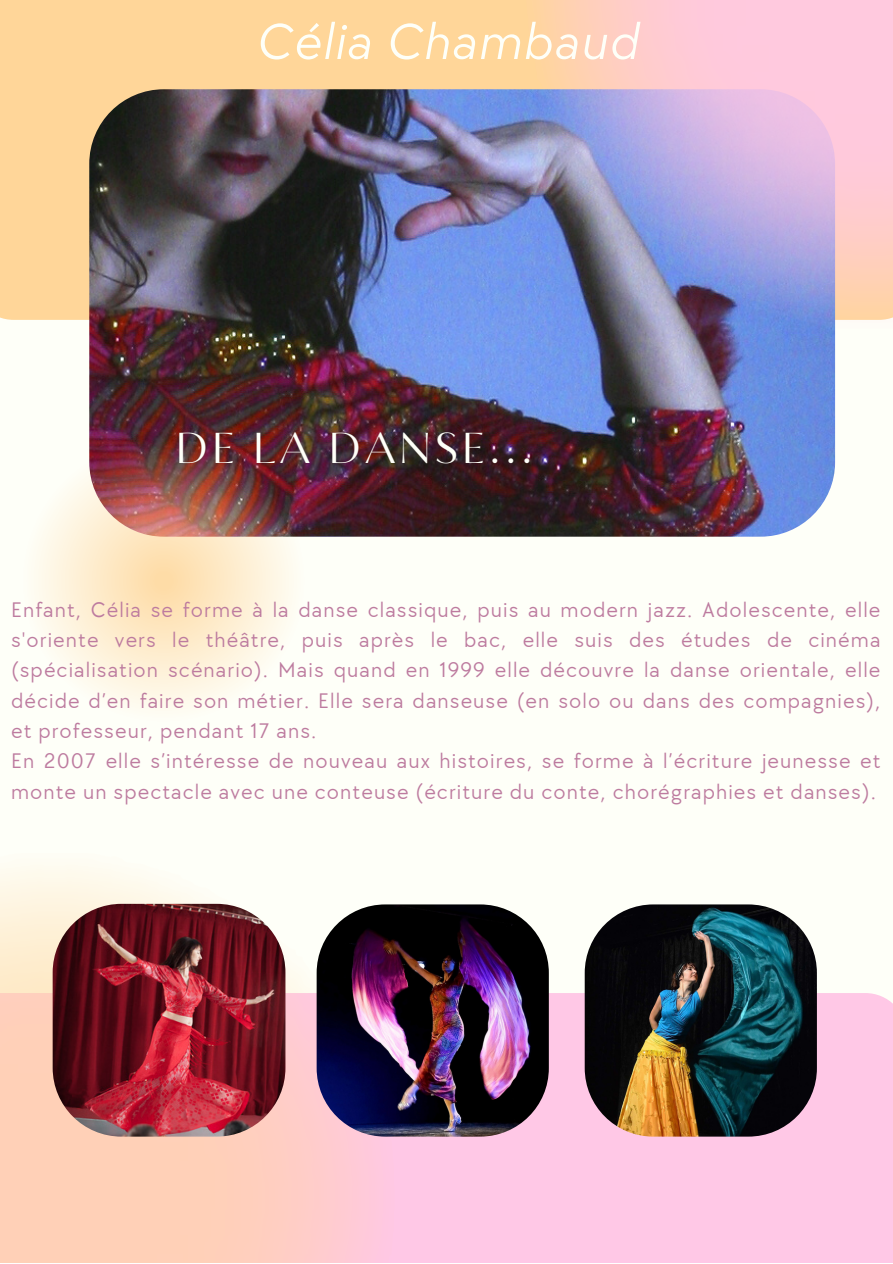
<style>
.page{position:relative;width:893px;height:1264px;background:#fff}
.page>*{position:absolute;margin:0;border:0;box-sizing:border-box;transform-origin:0 0}
.t1{font:italic 52.5px "TT Chocolates";letter-spacing:.025em;color:#fefff8}
.t2{font:43.2px "Circe Contrast";letter-spacing:.1em;color:#fefff8}
.t3{font:21.75px/30.3px "TT Chocolates";letter-spacing:.05em;color:#bd7b9f;text-align:justify}
</style>
<div class="page">
<div style="left:0;top:0;width:892px;height:1262px;background:#fefff8"></div>
<div style="left:0;top:993px;width:892px;height:269px;background:#ffc8e6"></div>
<div style="left:0;top:0;width:521px;height:320px;background:#ffd699"></div>
<img style="left:89px;top:89px;width:746px;height:447px;border-radius:75px">
<svg style="left:521px;top:0;width:371px;height:334px;background:#c1aece"></svg>
<svg style="left:0;top:870px;width:400px;height:392px"></svg>
<img style="left:9px;top:426px;width:307px;height:307px;border-radius:50%">
<img style="left:316px;top:904px;width:233px;height:232px;border-radius:69px">
<img style="left:53px;top:903px;width:232px;height:233px;border-radius:69px">
<img style="left:584px;top:904px;width:232px;height:232px;border-radius:69px">
<p class="t1" style="left:255px;top:12px;width:384px">Célia Chambaud</p>
<p class="t2" style="left:176px;top:423px;width:358px">DE LA DANSE...</p>
<p class="t3" style="left:11px;top:595px;width:870px">Enfant, Célia se forme à la danse classique, puis au modern jazz. Adolescente, elle s'oriente vers le théâtre, puis après le bac, elle suis des études de cinéma (spécialisation scénario). Mais quand en 1999 elle découvre la danse orientale, elle décide d’en faire son métier. Elle sera danseuse (en solo ou dans des compagnies), et professeur, pendant 17 ans.</p>
<p class="t3" style="left:11px;top:746px;width:870px">En 2007 elle s’intéresse de nouveau aux histoires, se forme à l’écriture jeunesse et monte un spectacle avec une conteuse (écriture du conte, chorégraphies et danses).</p>
</div>
